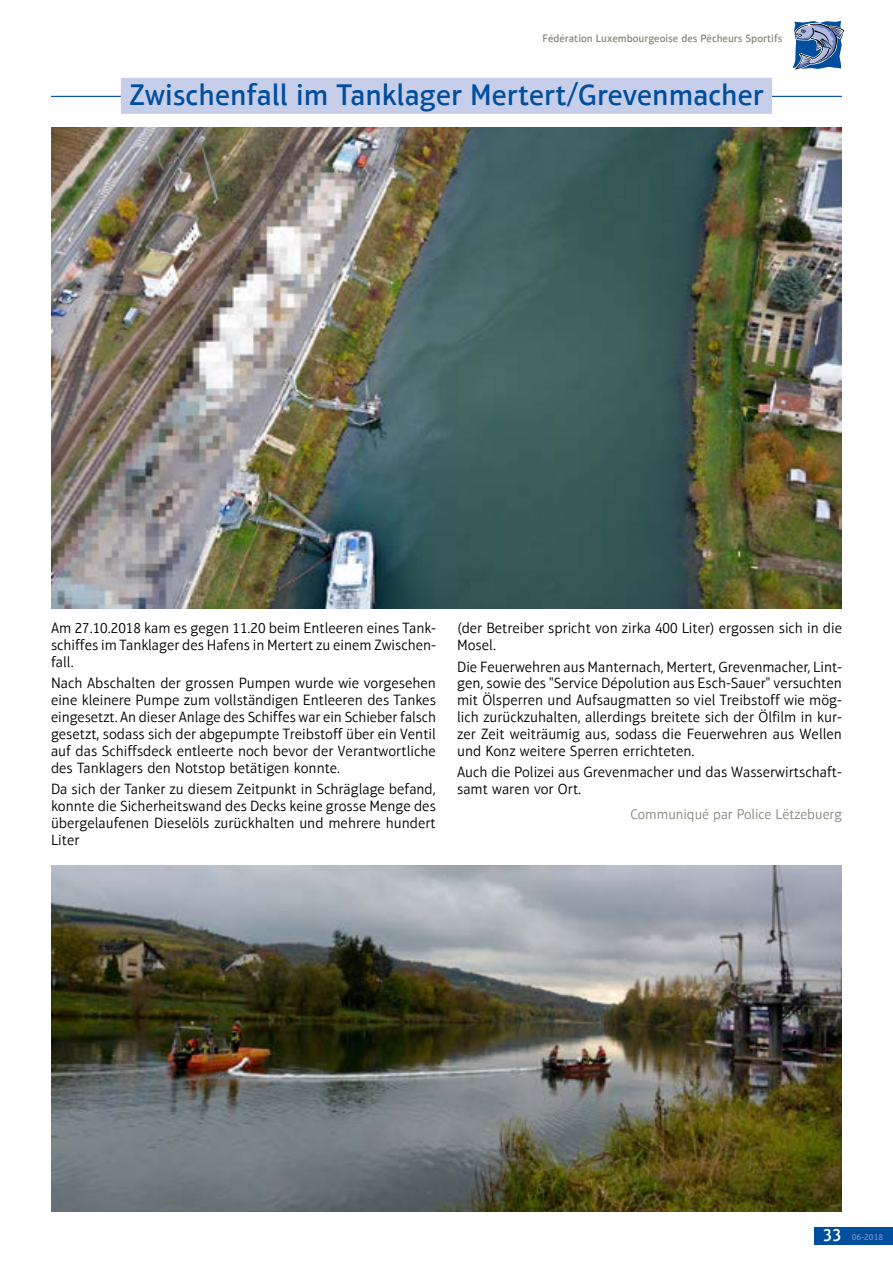
<style>
.page{position:relative;width:893px;height:1263px;background:#fff}
.page>*{position:absolute;margin:0;border:0;box-sizing:border-box;transform-origin:0 0}
.t1{font:500 30px "Aptifer Sans Com";color:#004e9e}
.t2{font:300 15px/16.8px "Aptifer Sans Com";color:#000;text-align:justify}
.t3{font:300 14.25px "Aptifer Sans Com";color:#86867d}
.t4{font:500 10.8px "Aptifer Sans Com";color:#86867d}
.t5{font:500 9px "Aptifer Sans Com";color:#748bc6}
.s1{font-size:18px;color:#fff}
</style>
<div class="page">
<div style="left:814px;top:1228px;width:79px;height:17px;background:#004e9e"></div>
<svg style="left:793px;top:21px;width:52px;height:49px;background:#6b8bb4"></svg>
<hr style="left:51px;top:96px;width:791px;height:1px;background:#004e9e">
<div style="left:121px;top:78px;width:651px;height:36px;background:#c7ceea"></div>
<img style="left:51px;top:865px;width:791px;height:347px">
<img style="left:51px;top:128px;width:791px;height:480px">
<p class="t4" style="left:543px;top:32px;width:241px">Fédération Luxembourgeoise des Pêcheurs Sportifs</p>
<h1 class="t1" style="left:129px;top:78px;width:636px">Zwischenfall im Tanklager Mertert/Grevenmacher</h1>
<p class="t2" style="left:51px;top:620px;width:386px">Am 27.10.2018 kam es gegen 11.20 beim Entleeren eines Tank&shy;schiffes im Tanklager des Hafens in Mertert zu einem Zwischen&shy;fall.</p>
<p class="t2" style="left:51px;top:675px;width:387px">Nach Abschalten der grossen Pumpen wurde wie vorgesehen eine kleinere Pumpe zum vollständigen Entleeren des Tankes eingesetzt. An dieser Anlage des Schiffes war ein Schieber falsch gesetzt, sodass sich der abgepumpte Treibstoff über ein Ventil auf das Schiffsdeck entleerte noch bevor der Verantwortliche des Tanklagers den Notstop betätigen konnte.</p>
<p class="t2" style="left:51px;top:780px;width:386px">Da sich der Tanker zu diesem Zeitpunkt in Schräglage befand, konnte die Sicherheitswand des Decks keine grosse Menge des übergelaufenen Dieselöls zurückhalten und mehrere hundert Liter</p>
<p class="t2" style="left:457px;top:620px;width:386px">(der Betreiber spricht von zirka 400 Liter) ergossen sich in die<br>Mosel.</p>
<p class="t2" style="left:457px;top:658px;width:386px">Die Feuerwehren aus Manternach, Mertert, Grevenmacher, Lint&shy;gen, sowie des "Service Dépolution aus Esch-Sauer" versuchten mit Ölsperren und Aufsaugmatten so viel Treibstoff wie mög&shy;lich zurückzuhalten, allerdings breitete sich der Ölfilm in kur&shy;zer Zeit weiträumig aus, sodass die Feuerwehren aus Wellen und Konz weitere Sperren errichteten.</p>
<p class="t2" style="left:457px;top:763px;width:386px">Auch die Polizei aus Grevenmacher und das Wasserwirtschaft&shy;samt waren vor Ort.</p>
<p class="t3" style="left:630px;top:806px;width:213px">Communiqué par Police Lëtzebuerg</p>
<p class="t5" style="left:823px;top:1231px;width:62px"><span class="s1">33</span> 06-2018</p>
</div>
